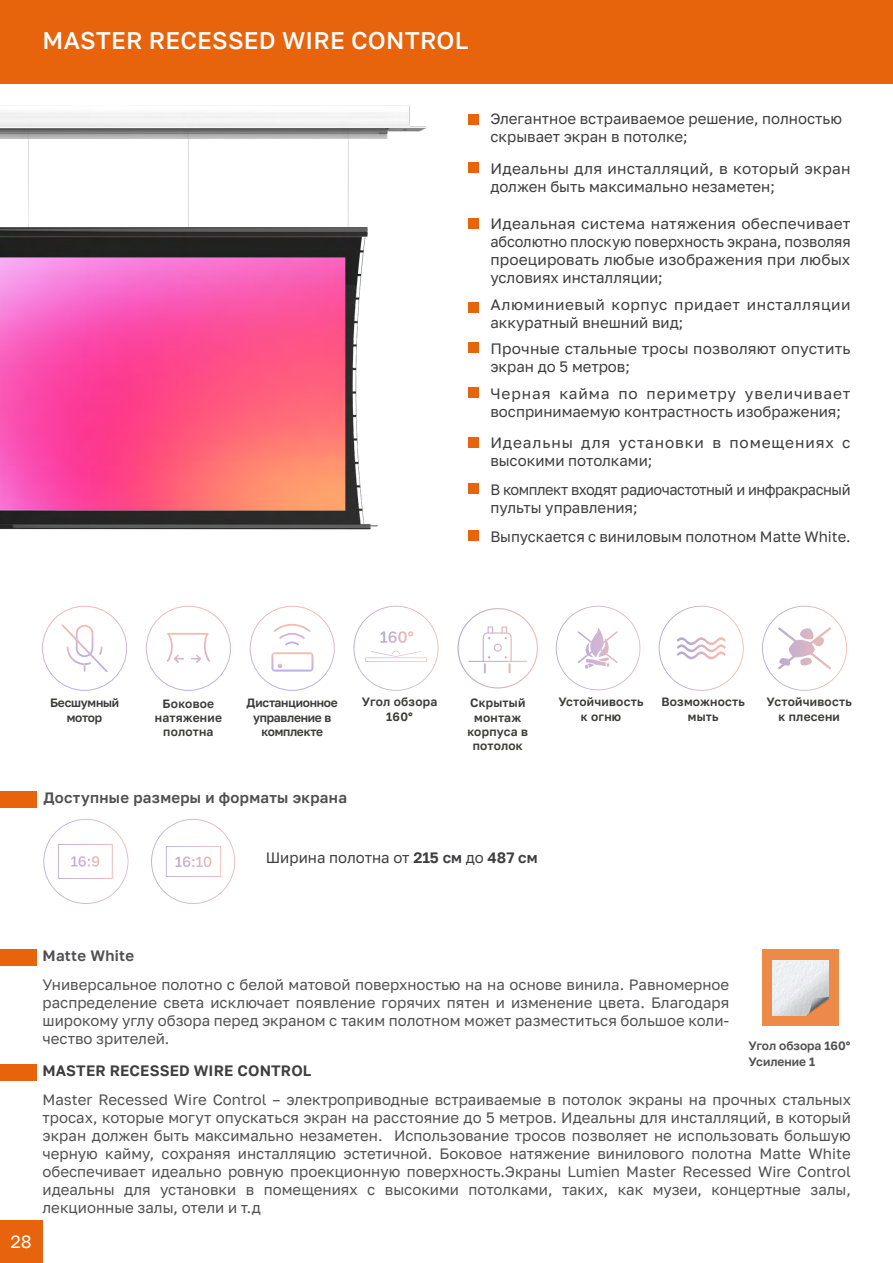
<style>
.page{position:relative;width:893px;height:1263px;background:#fff}
.page>*{position:absolute;margin:0;border:0;box-sizing:border-box;transform-origin:0 0}
.t1{font:500 24px "Golos Text";letter-spacing:.01em;color:#fff}
.t2{font:18px "Golos Text";color:#fff}
.t3{font:15px/18px "Golos Text";color:#515153;text-align:justify}
.t4{font:15px/18px "Golos Text";color:#3e3e40}
.t5{font:15px/18px "Golos Text";letter-spacing:-.03em;color:#3e3e40}
.t6{font:15px/18px "Golos Text";letter-spacing:.035em;color:#3e3e40}
.t7{font:15px/18px "Golos Text";letter-spacing:.055em;color:#3e3e40}
.t8{font:600 15px "Golos Text";letter-spacing:.02em;color:#515153}
.t9{font:600 15px "Golos Text";letter-spacing:.01em;color:#3e3e40}
.t10{font:600 12px/14.4px "Golos Text";letter-spacing:.02em;color:#3c3c3b;text-align:center}
.t11{font:600 12px/14.4px "Golos Text";letter-spacing:-.02em;color:#3c3c3b;text-align:center}
.t12{font:600 12px/16.5px "Golos Text";color:#515153}
.s1{font-weight:600}
</style>
<div class="page">
<div style="left:0;top:1220px;width:43px;height:43px;background:#e7630c"></div>
<div style="left:0;top:0;width:893px;height:84px;background:#e7630c"></div>
<div style="left:469px;top:115px;width:10px;height:10px;background:#e7630c"></div>
<div style="left:469px;top:162px;width:10px;height:11px;background:#e7630c"></div>
<div style="left:469px;top:219px;width:10px;height:10px;background:#e7630c"></div>
<div style="left:469px;top:302px;width:10px;height:10px;background:#e7630c"></div>
<div style="left:469px;top:342px;width:10px;height:11px;background:#e7630c"></div>
<div style="left:469px;top:387px;width:10px;height:10px;background:#e7630c"></div>
<div style="left:469px;top:438px;width:10px;height:10px;background:#e7630c"></div>
<div style="left:469px;top:484px;width:10px;height:10px;background:#e7630c"></div>
<div style="left:469px;top:531px;width:10px;height:10px;background:#e7630c"></div>
<img style="left:0;top:105px;width:427px;height:425px">
<svg style="left:61px;top:624px;width:47px;height:48px"></svg>
<svg style="left:167px;top:633px;width:43px;height:30px"></svg>
<svg style="left:457px;top:608px;width:81px;height:80px"></svg>
<svg style="left:271px;top:624px;width:42px;height:48px"></svg>
<svg style="left:43px;top:819px;width:85px;height:85px"></svg>
<svg style="left:151px;top:819px;width:84px;height:85px"></svg>
<div style="left:0;top:792px;width:37px;height:16px;background:#e7630c"></div>
<div style="left:0;top:1064px;width:37px;height:16px;background:#e7630c"></div>
<div style="left:0;top:949px;width:37px;height:16px;background:#e7630c"></div>
<svg style="left:556px;top:606px;width:84px;height:84px"></svg>
<svg style="left:762px;top:606px;width:85px;height:85px"></svg>
<svg style="left:659px;top:606px;width:85px;height:85px"></svg>
<svg style="left:353px;top:606px;width:86px;height:85px"></svg>
<div style="left:762px;top:949px;width:76px;height:77px;background:#ed8a48"></div>
<img style="left:772px;top:960px;width:56px;height:56px">
<h1 class="t1" style="left:43px;top:26px;width:427px">MASTER RECESSED WIRE CONTROL</h1>
<p class="t4" style="left:490px;top:110px;width:353px">Элегантное встраиваемое решение, полностью скрывает экран в потолке;</p>
<p class="t4" style="left:490px;top:160px;width:362px">Идеальны для инсталляций, в который экран должен быть максимально незаметен;</p>
<p class="t4" style="left:490px;top:215px;width:362px;text-align:justify">Идеальная система натяжения обеспечивает абсолютно плоскую поверхность экрана, позволяя проецировать любые изображения при любых условиях инсталляции;</p>
<p class="t6" style="left:490px;top:296px;width:362px">Алюминиевый корпус придает инсталляции аккуратный внешний вид;</p>
<p class="t4" style="left:490px;top:340px;width:362px">Прочные стальные тросы позволяют опустить экран до 5 метров;</p>
<p class="t4" style="left:490px;top:384px;width:362px">Черная кайма по периметру увеличивает воспринимаемую контрастность изображения;</p>
<p class="t7" style="left:490px;top:434px;width:362px">Идеальны для установки в помещениях с высокими потолками;</p>
<p class="t5" style="left:490px;top:481px;width:362px">В комплект входят радиочастотный и инфракрасный пульты управления;</p>
<p class="t4" style="left:490px;top:528px;width:362px">Выпускается с виниловым полотном Matte White.</p>
<p class="t10" style="left:362px;top:695px;width:77px">Угол обзора<br>160°</p>
<p class="t11" style="left:50px;top:696px;width:71px">Бесшумный мотор</p>
<p class="t10" style="left:155px;top:696px;width:69px">Боковое натяжение полотна</p>
<p class="t10" style="left:467px;top:695px;width:62px">Скрытый монтаж корпуса в потолок</p>
<p class="t11" style="left:247px;top:696px;width:93px">Дистанционное управление в комплекте</p>
<p class="t8" style="left:43px;top:789px;width:305px">Доступные размеры и форматы экрана</p>
<p class="t4" style="left:266px;top:848px;width:273px">Ширина полотна от <span class="s1">215 см</span> до <span class="s1">487 см</span></p>
<p class="t10" style="left:558px;top:695px;width:87px">Устойчивость к огню</p>
<p class="t10" style="left:767px;top:695px;width:87px">Устойчивость к плесени</p>
<p class="t10" style="left:661px;top:695px;width:85px">Возможность мыть</p>
<p class="t2" style="left:11px;top:1231px;width:23px">28</p>
<p class="t8" style="left:43px;top:946px;width:93px">Matte White</p>
<p class="t3" style="left:43px;top:976px;width:688px">Универсальное полотно с белой матовой поверхностью на на основе винила. Равномерное распределение света исключает появление горячих пятен и изменение цвета. Благодаря широкому углу обзора перед экраном с таким полотном может разместиться большое коли&shy;чество зрителей.</p>
<p class="t12" style="left:749px;top:1037px;width:103px">Угол обзора 160°<br>Усиление 1</p>
<p class="t9" style="left:43px;top:1061px;width:270px">MASTER RECESSED WIRE CONTROL</p>
<p class="t3" style="left:43px;top:1090px;width:810px">Master Recessed Wire Control – электроприводные встраиваемые в потолок экраны на прочных стальных тросах, которые могут опускаться экран на расстояние до 5 метров. Идеальны для инсталляций, в который экран должен быть максимально незаметен. Использование тросов позволяет не использовать большую черную кайму, сохраняя инсталляцию эстетичной. Боковое натяжение винилового полотна Matte White обеспечивает идеально ровную проекционную поверхность.Экраны Lumien Master Recessed Wire Control идеальны для установки в помещениях с высокими потолками, таких, как музеи, концертные залы, лекционные залы, отели и т.д</p>
</div>
